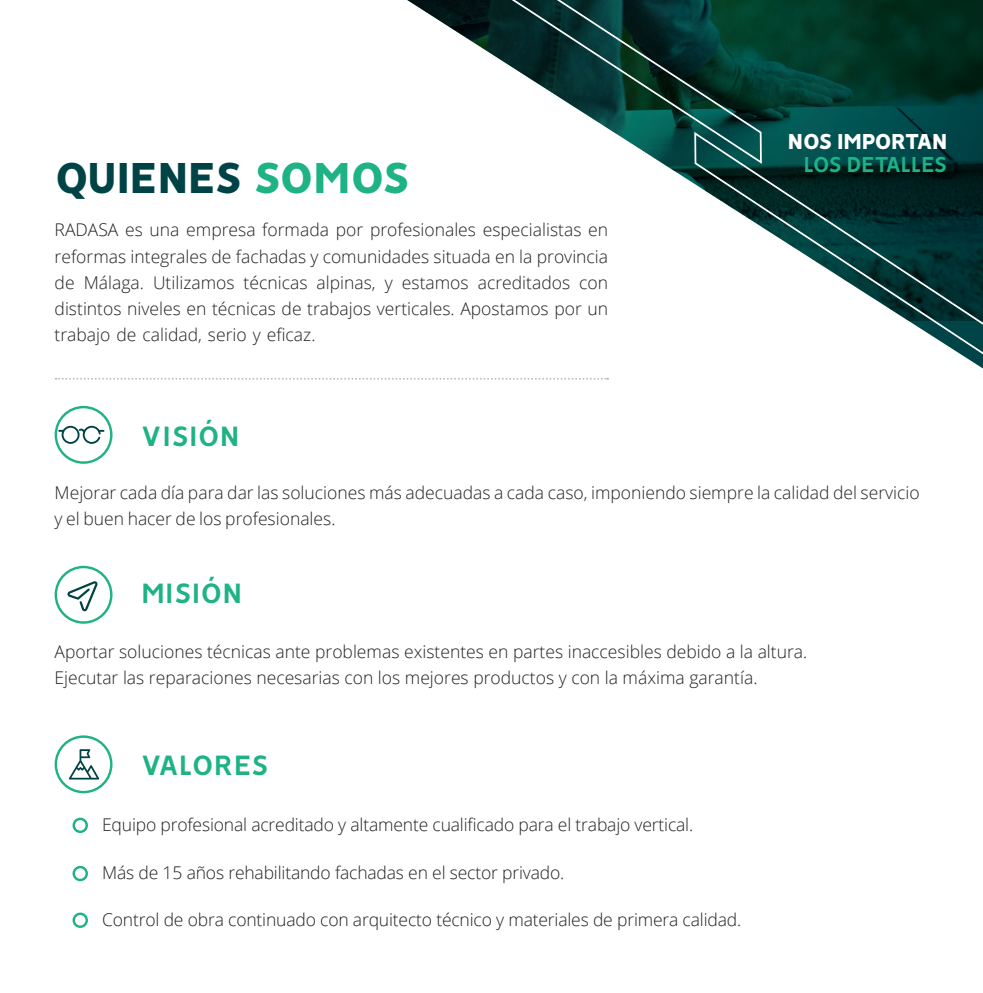
<style>
.page{position:relative;width:983px;height:993px;background:#fff}
.page>*{position:absolute;margin:0;border:0;box-sizing:border-box;transform-origin:0 0}
.t1{font:800 49px "Vision";letter-spacing:-.025em;color:#004346}
.t2{font:700 31.68px "Vision";color:#1eb285}
.t3{font:800 24.5px "Vision";letter-spacing:-.035em;color:#fff}
.t4{font:700 24.5px "Vision";letter-spacing:-.035em;color:#1eb285}
.t5{font:300 17.5px/26.2px "Open Sans";color:#231f20;text-align:justify}
.s1{color:#1eb285}
</style>
<div class="page">
<svg style="left:55px;top:378px;width:553px;height:1px"></svg>
<svg style="left:58px;top:425px;width:46px;height:18px"></svg>
<div style="left:55px;top:406px;width:57px;height:57px;border:2px solid #1eb285;border-radius:50%"></div>
<div style="left:55px;top:565px;width:57px;height:58px;border:2px solid #1eb285;border-radius:50%"></div>
<svg style="left:67px;top:581px;width:31px;height:30px"></svg>
<div style="left:55px;top:735px;width:57px;height:58px;border:2px solid #1eb285;border-radius:50%"></div>
<div style="left:73px;top:817px;width:15px;height:15px;border:2px solid #1eb285;border-radius:50%"></div>
<div style="left:73px;top:865px;width:15px;height:15px;border:2px solid #1eb285;border-radius:50%"></div>
<div style="left:73px;top:912px;width:15px;height:15px;border:2px solid #1eb285;border-radius:50%"></div>
<svg style="left:69px;top:749px;width:30px;height:30px"></svg>
<img style="left:407px;top:0;width:575px;height:183px">
<svg style="left:465px;top:0;width:297px;height:165px"></svg>
<svg style="left:692px;top:131px;width:290px;height:237px"></svg>
<p class="t1" style="left:55px;top:148px;width:357px">QUIENES <span class="s1">SOMOS</span></p>
<p class="t5" style="left:55px;top:216px;width:555px">RADASA es una empresa formada por profesionales especialistas en reformas integrales de fachadas y comunidades situada en la provincia de Málaga. Utilizamos técnicas alpinas, y estamos acreditados con distintos niveles en técnicas de trabajos verticales. Apostamos por un trabajo de calidad, serio y eficaz.</p>
<p class="t2" style="left:141px;top:417px;width:100px">VISIÓN</p>
<p class="t3" style="left:787px;top:127px;width:161px">NOS IMPORTAN</p>
<p class="t4" style="left:803px;top:149px;width:146px">LOS DETALLES</p>
<p class="t5" style="left:55px;top:479px;width:866px">Mejorar cada día para dar las soluciones más adecuadas a cada caso, imponiendo siempre la calidad del servicio y el buen hacer de los profesionales.</p>
<p class="t2" style="left:141px;top:574px;width:102px">MISIÓN</p>
<p class="t5" style="left:55px;top:637px;width:754px">Aportar soluciones técnicas ante problemas existentes en partes inaccesibles debido a la altura.</p>
<p class="t5" style="left:55px;top:663px;width:704px">Ejecutar las reparaciones necesarias con los mejores productos y con la máxima garantía.</p>
<p class="t2" style="left:141px;top:746px;width:129px">VALORES</p>
<p class="t5" style="left:102px;top:810px;width:592px">Equipo profesional acreditado y altamente cualificado para el trabajo vertical.</p>
<p class="t5" style="left:102px;top:859px;width:463px">Más de 15 años rehabilitando fachadas en el sector privado.</p>
<p class="t5" style="left:102px;top:905px;width:640px">Control de obra continuado con arquitecto técnico y materiales de primera calidad.</p>
</div>
